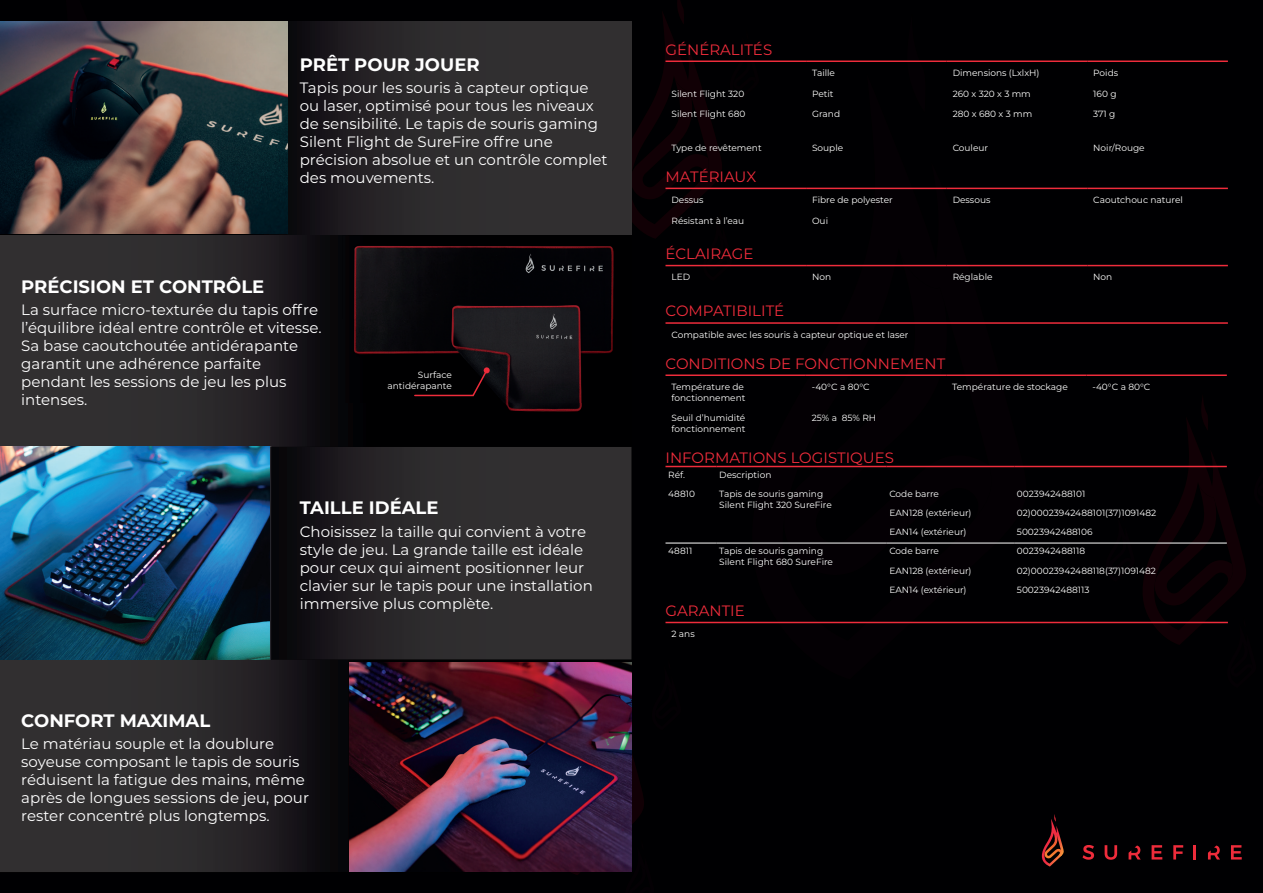
<style>
.page{position:relative;width:1263px;height:893px;background:#000002}
.page>*{position:absolute;margin:0;border:0;box-sizing:border-box;transform-origin:0 0}
.t1{font:700 18px "Montserrat";color:#fff}
.t2{font:15px/18px "Montserrat";color:#fff}
.t3{font:15px "Montserrat";color:#ee2c3b}
.t4{font:9px/10.8px "Montserrat";color:#fff}
</style>
<div class="page">
<svg style="left:905px;top:14px;width:23px;height:60px"></svg>
<div style="left:752px;top:74px;width:274px;height:605px;background:#000002"></div>
<div style="left:570px;top:659px;width:111px;height:234px;background:#000002"></div>
<svg style="left:1105px;top:393px;width:158px;height:295px;background:#030002"></svg>
<svg style="left:581px;top:0;width:178px;height:281px;background:#040003"></svg>
<div style="left:17px;top:0;width:171px;height:21px;background:#000002"></div>
<svg style="left:0;top:659px;width:631px;height:213px;background:#262426"></svg>
<svg style="left:272px;top:447px;width:359px;height:212px;background:#272527"></svg>
<svg style="left:0;top:234px;width:631px;height:213px;background:#222022"></svg>
<svg style="left:287px;top:22px;width:344px;height:212px;background:#292729"></svg>
<svg style="left:1042px;top:814px;width:22px;height:52px"></svg>
<svg style="left:1082px;top:845px;width:12px;height:15px"></svg>
<svg style="left:1104px;top:845px;width:13px;height:15px"></svg>
<svg style="left:1151px;top:845px;width:11px;height:14px"></svg>
<svg style="left:1173px;top:845px;width:10px;height:14px"></svg>
<hr style="left:1193px;top:845px;width:3px;height:14px;background:#ee2c3b">
<svg style="left:1231px;top:845px;width:11px;height:14px"></svg>
<svg style="left:1128px;top:845px;width:13px;height:14px"></svg>
<svg style="left:1208px;top:845px;width:12px;height:14px"></svg>
<img style="left:342px;top:236px;width:289px;height:83px">
<img style="left:342px;top:319px;width:94px;height:84px">
<div style="left:597px;top:319px;width:34px;height:84px;background:#000001"></div>
<img style="left:436px;top:298px;width:161px;height:121px">
<img style="left:0;top:446px;width:269px;height:213px">
<img style="left:0;top:21px;width:287px;height:213px">
<img style="left:349px;top:662px;width:282px;height:210px">
<hr style="left:665px;top:61px;width:141px;height:1px;background:#ee2c3b">
<hr style="left:806px;top:61px;width:141px;height:1px;background:#ee2c3b">
<hr style="left:947px;top:61px;width:140px;height:1px;background:#ee2c3b">
<hr style="left:1087px;top:61px;width:141px;height:1px;background:#ee2c3b">
<hr style="left:665px;top:188px;width:141px;height:1px;background:#ee2c3b">
<hr style="left:806px;top:188px;width:141px;height:1px;background:#ee2c3b">
<hr style="left:947px;top:188px;width:140px;height:1px;background:#ee2c3b">
<hr style="left:1087px;top:188px;width:141px;height:1px;background:#ee2c3b">
<hr style="left:665px;top:265px;width:141px;height:1px;background:#ee2c3b">
<hr style="left:806px;top:265px;width:141px;height:1px;background:#ee2c3b">
<hr style="left:947px;top:265px;width:140px;height:1px;background:#ee2c3b">
<hr style="left:1087px;top:265px;width:141px;height:1px;background:#ee2c3b">
<hr style="left:665px;top:322px;width:563px;height:2px;background:#ee2c3b">
<hr style="left:665px;top:374px;width:141px;height:2px;background:#ee2c3b">
<hr style="left:806px;top:374px;width:140px;height:2px;background:#ee2c3b">
<hr style="left:946px;top:374px;width:140px;height:2px;background:#ee2c3b">
<hr style="left:1086px;top:374px;width:141px;height:2px;background:#ee2c3b">
<hr style="left:665px;top:466px;width:51px;height:1px;background:#ee2c3b">
<hr style="left:716px;top:466px;width:171px;height:1px;background:#ee2c3b">
<hr style="left:887px;top:466px;width:127px;height:1px;background:#ee2c3b">
<hr style="left:1014px;top:466px;width:213px;height:1px;background:#ee2c3b">
<hr style="left:665px;top:543px;width:51px;height:1px;background:#fff">
<hr style="left:716px;top:543px;width:171px;height:1px;background:#fff">
<hr style="left:887px;top:543px;width:127px;height:1px;background:#fff">
<hr style="left:1014px;top:543px;width:213px;height:1px;background:#fff">
<hr style="left:665px;top:622px;width:563px;height:1px;background:#ee2c3b">
<svg style="left:413px;top:367px;width:77px;height:30px;background:#100305"></svg>
<h1 class="t1" style="left:300px;top:52px;width:181px">PRÊT POUR JOUER</h1>
<h2 class="t2" style="left:300px;top:79px;width:309px">Tapis pour les souris à capteur optique ou laser, optimisé pour tous les niveaux de sensibilité. Le tapis de souris gaming Silent Flight de SureFire offre une précision absolue et un contrôle complet des mouvements.</h2>
<h1 class="t1" style="left:21px;top:273px;width:245px">PRÉCISION ET CONTRÔLE</h1>
<h2 class="t2" style="left:21px;top:300px;width:302px">La surface micro-texturée du tapis offre l’équilibre idéal entre contrôle et vitesse.<br>Sa base caoutchoutée antidérapante garantit une adhérence parfaite pendant les sessions de jeu les plus intenses.</h2>
<p class="t4" style="left:388px;top:369px;width:66px;text-align:right">Surface antidérapante</p>
<h1 class="t1" style="left:300px;top:495px;width:140px">TAILLE IDÉALE</h1>
<h2 class="t2" style="left:300px;top:522px;width:294px">Choisissez la taille qui convient à votre style de jeu. La grande taille est idéale pour ceux qui aiment positionner leur clavier sur le tapis pour une installation immersive plus complète.</h2>
<h1 class="t1" style="left:21px;top:708px;width:191px">CONFORT MAXIMAL</h1>
<h2 class="t2" style="left:21px;top:734px;width:289px">Le matériau souple et la doublure soyeuse composant le tapis de souris réduisent la fatigue des mains, même après de longues sessions de jeu, pour rester concentré plus longtemps.</h2>
<h2 class="t3" style="left:665px;top:39px;width:108px">GÉNÉRALITÉS</h2>
<p class="t4" style="left:812px;top:67px;width:24px">Taille</p>
<p class="t4" style="left:953px;top:67px;width:88px">Dimensions (LxlxH)</p>
<p class="t4" style="left:1093px;top:67px;width:26px">Poids</p>
<p class="t4" style="left:671px;top:88px;width:74px">Silent Flight 320</p>
<p class="t4" style="left:812px;top:88px;width:23px">Petit</p>
<p class="t4" style="left:953px;top:88px;width:80px">260 x 320 x 3 mm</p>
<p class="t4" style="left:1093px;top:88px;width:25px">160 g</p>
<p class="t4" style="left:671px;top:108px;width:75px">Silent Flight 680</p>
<p class="t4" style="left:812px;top:108px;width:30px">Grand</p>
<p class="t4" style="left:953px;top:108px;width:81px">280 x 680 x 3 mm</p>
<p class="t4" style="left:1093px;top:108px;width:24px">371 g</p>
<p class="t4" style="left:671px;top:142px;width:92px">Type de revêtement</p>
<p class="t4" style="left:812px;top:142px;width:33px">Souple</p>
<p class="t4" style="left:953px;top:142px;width:37px">Couleur</p>
<p class="t4" style="left:1093px;top:142px;width:53px">Noir/Rouge</p>
<h2 class="t3" style="left:665px;top:166px;width:92px">MATÉRIAUX</h2>
<p class="t4" style="left:671px;top:194px;width:34px">Dessus</p>
<p class="t4" style="left:812px;top:194px;width:82px">Fibre de polyester</p>
<p class="t4" style="left:953px;top:194px;width:39px">Dessous</p>
<p class="t4" style="left:1093px;top:194px;width:91px">Caoutchouc naturel</p>
<p class="t4" style="left:671px;top:215px;width:74px">Résistant à l’eau</p>
<p class="t4" style="left:812px;top:215px;width:18px">Oui</p>
<h2 class="t3" style="left:665px;top:243px;width:89px">ÉCLAIRAGE</h2>
<p class="t4" style="left:671px;top:271px;width:20px">LED</p>
<p class="t4" style="left:812px;top:271px;width:21px">Non</p>
<p class="t4" style="left:953px;top:271px;width:41px">Réglable</p>
<p class="t4" style="left:1093px;top:271px;width:21px">Non</p>
<h2 class="t3" style="left:665px;top:301px;width:120px">COMPATIBILITÉ</h2>
<p class="t4" style="left:671px;top:329px;width:238px">Compatible avec les souris à capteur optique et laser</p>
<h2 class="t3" style="left:665px;top:353px;width:281px">CONDITIONS DE FONCTIONNEMENT</h2>
<p class="t4" style="left:671px;top:381px;width:75px">Température de fonctionnement</p>
<p class="t4" style="left:812px;top:381px;width:59px">-40°C a 80°C</p>
<p class="t4" style="left:952px;top:381px;width:117px">Température de stockage</p>
<p class="t4" style="left:1092px;top:381px;width:59px">-40°C a 80°C</p>
<p class="t4" style="left:671px;top:413px;width:75px">Seuil d’humidité fonctionnement</p>
<p class="t4" style="left:812px;top:413px;width:66px">25% a 85% RH</p>
<h2 class="t3" style="left:665px;top:447px;width:230px">INFORMATIONS LOGISTIQUES</h2>
<p class="t4" style="left:668px;top:469px;width:18px">Réf.</p>
<p class="t4" style="left:719px;top:469px;width:54px">Description</p>
<p class="t4" style="left:668px;top:488px;width:28px">48810</p>
<p class="t4" style="left:719px;top:488px;width:114px">Tapis de souris gaming<br>Silent Flight 320 SureFire</p>
<p class="t4" style="left:889px;top:488px;width:51px">Code barre</p>
<p class="t4" style="left:1017px;top:488px;width:70px">0023942488101</p>
<p class="t4" style="left:889px;top:507px;width:84px">EAN128 (extérieur)</p>
<p class="t4" style="left:1017px;top:507px;width:141px">02)00023942488101(37)1091482</p>
<p class="t4" style="left:889px;top:526px;width:79px">EAN14 (extérieur)</p>
<p class="t4" style="left:1017px;top:526px;width:77px">50023942488106</p>
<p class="t4" style="left:668px;top:546px;width:26px">48811</p>
<p class="t4" style="left:719px;top:546px;width:115px">Tapis de souris gaming<br>Silent Flight 680 SureFire</p>
<p class="t4" style="left:889px;top:546px;width:51px">Code barre</p>
<p class="t4" style="left:1017px;top:546px;width:70px">0023942488118</p>
<p class="t4" style="left:889px;top:565px;width:84px">EAN128 (extérieur)</p>
<p class="t4" style="left:1017px;top:565px;width:141px">02)00023942488118(37)1091482</p>
<p class="t4" style="left:889px;top:584px;width:79px">EAN14 (extérieur)</p>
<p class="t4" style="left:1017px;top:584px;width:74px">50023942488113</p>
<h2 class="t3" style="left:665px;top:600px;width:81px">GARANTIE</h2>
<p class="t4" style="left:671px;top:628px;width:25px">2 ans</p>
</div>
